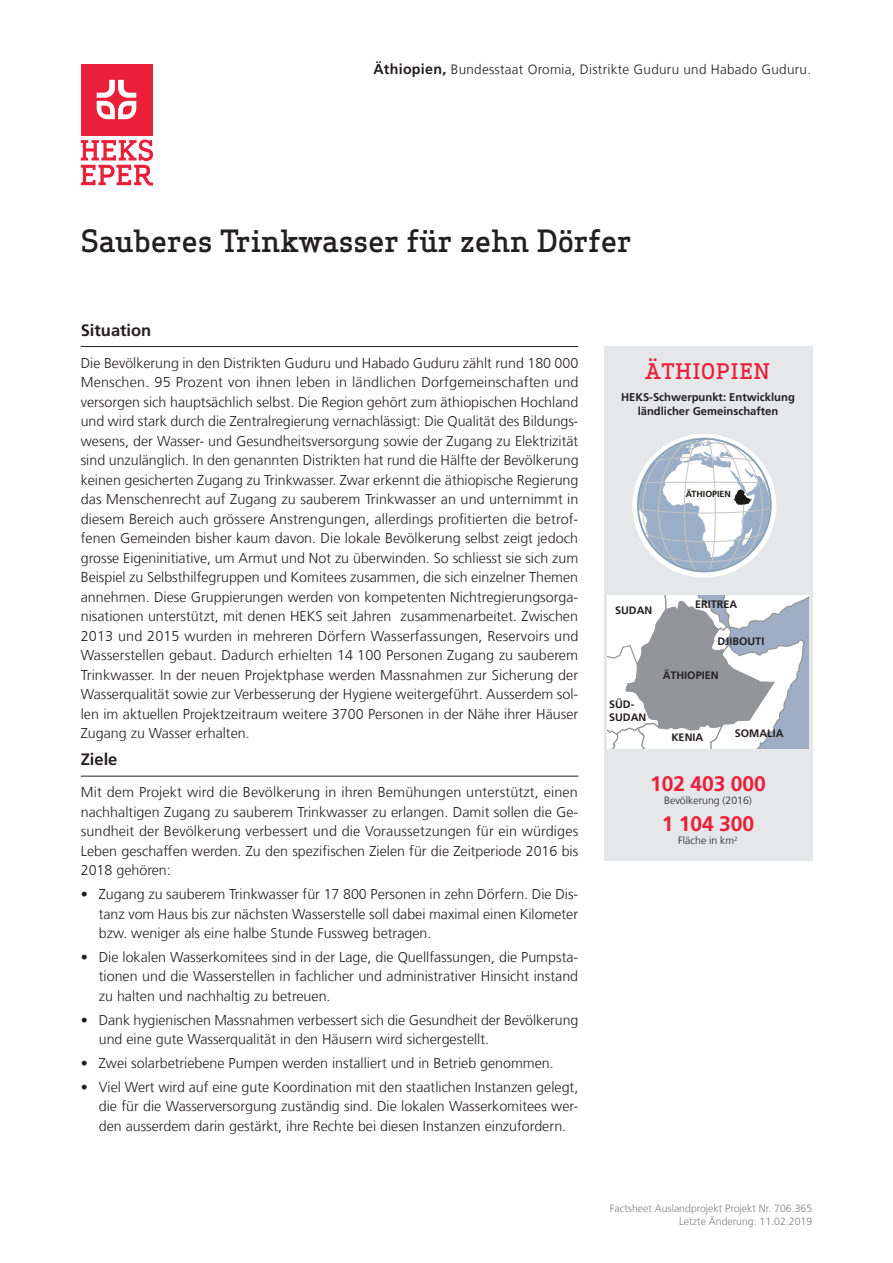
<style>
.page{position:relative;width:893px;height:1263px;background:#fff}
.page>*{position:absolute;margin:0;border:0;box-sizing:border-box;transform-origin:0 0}
.t1{font:500 30px "Apex Serif";letter-spacing:-.01em;color:#231f20}
.t2{font:700 21px "Frutiger LT Com";color:#ea203a}
.t3{font:500 21px "Apex Serif";letter-spacing:.025em;color:#ea203a}
.t4{font:700 16.5px "Frutiger LT Com";color:#231f20}
.t5{font:300 14.25px/19.5px "Frutiger LT Com";color:#231f20;text-align:justify}
.t6{font:300 13.5px "Frutiger LT Com";letter-spacing:.02em;color:#231f20}
.t7{font:700 11.25px/13.4px "Frutiger LT Com";color:#231f20;text-align:center}
.t8{font:700 10.8px/13px "Frutiger LT Com";color:#231f20}
.t9{font:300 10.5px/12.6px "Frutiger LT Com";color:#808285;text-align:right}
.t10{font:300 10.5px "Frutiger LT Com";color:#231f20}
.t11{font:700 8.85px "Frutiger LT Com";color:#1a1a18}
.s1{font-weight:700;font-size:14.25px}
</style>
<div class="page">
<hr style="left:81px;top:346px;width:497px;height:1px;background:#231f20">
<hr style="left:81px;top:776px;width:497px;height:1px;background:#231f20">
<div style="left:81px;top:64px;width:71px;height:71px;background:#ea203a"></div>
<svg style="left:97px;top:80px;width:39px;height:39px"></svg>
<svg style="left:81px;top:140px;width:72px;height:46px"></svg>
<div style="left:604px;top:347px;width:208px;height:514px;background:#e6e7e9"></div>
<svg style="left:607px;top:595px;width:201px;height:154px"></svg>
<svg style="left:633px;top:434px;width:143px;height:143px"></svg>
<p class="t6" style="left:373px;top:62px;width:439px"><span class="s1">Äthiopien,</span> Bundesstaat Oromia, Distrikte Guduru und Habado Guduru.</p>
<h1 class="t1" style="left:81px;top:222px;width:553px">Sauberes Trinkwasser für zehn Dörfer</h1>
<p class="t4" style="left:81px;top:320px;width:72px">Situation</p>
<p class="t5" style="left:81px;top:353px;width:499px">Die Bevölkerung in den Distrikten Guduru und Habado Guduru zählt rund 180 000<br>Menschen. 95 Prozent von ihnen leben in ländlichen Dorfgemeinschaften und versorgen sich hauptsächlich selbst. Die Region gehört zum äthiopischen Hochland und wird stark durch die Zentralregierung vernachlässigt: Die Qualität des Bildungs&shy;wesens, der Wasser- und Gesundheitsversorgung sowie der Zugang zu Elektrizität sind unzulänglich. In den genannten Distrikten hat rund die Hälfte der Bevölkerung keinen gesicherten Zugang zu Trinkwasser. Zwar erkennt die äthiopische Regierung das Menschenrecht auf Zugang zu sauberem Trinkwasser an und unternimmt in diesem Bereich auch grössere Anstrengungen, allerdings profitierten die betrof&shy;fenen Gemeinden bisher kaum davon. Die lokale Bevölkerung selbst zeigt jedoch grosse Eigeninitiative, um Armut und Not zu überwinden. So schliesst sie sich zum Beispiel zu Selbsthilfegruppen und Komitees zusammen, die sich einzelner Themen annehmen. Diese Gruppierungen werden von kompetenten Nichtregierungsorga&shy;nisationen unterstützt, mit denen HEKS seit Jahren zusammenarbeitet. Zwischen 2013 und 2015 wurden in mehreren Dörfern Wasserfassungen, Reservoirs und Wasserstellen gebaut. Dadurch erhielten 14 100 Personen Zugang zu sauberem Trinkwasser. In der neuen Projektphase werden Massnahmen zur Sicherung der Wasserqualität sowie zur Verbesserung der Hygiene weitergeführt. Ausserdem sol&shy;len im aktuellen Projektzeitraum weitere 3700 Personen in der Nähe ihrer Häuser Zugang zu Wasser erhalten.</p>
<p class="t4" style="left:81px;top:750px;width:38px">Ziele</p>
<p class="t5" style="left:81px;top:783px;width:499px">Mit dem Projekt wird die Bevölkerung in ihren Bemühungen unterstützt, einen nachhaltigen Zugang zu sauberem Trinkwasser zu erlangen. Damit sollen die Ge&shy;sundheit der Bevölkerung verbessert und die Voraussetzungen für ein würdiges Leben geschaffen werden. Zu den spezifischen Zielen für die Zeitperiode 2016 bis 2018 gehören:</p>
<p class="t5" style="left:99px;top:884px;width:481px;text-indent:-18px">• Zugang zu sauberem Trinkwasser für 17 800 Personen in zehn Dörfern. Die Dis&shy;tanz vom Haus bis zur nächsten Wasserstelle soll dabei maximal einen Kilometer bzw. weniger als eine halbe Stunde Fussweg betragen.</p>
<p class="t5" style="left:99px;top:947px;width:481px;text-indent:-18px">• Die lokalen Wasserkomitees sind in der Lage, die Quellfassungen, die Pumpsta&shy;tionen und die Wasserstellen in fachlicher und administrativer Hinsicht instand zu halten und nachhaltig zu betreuen.</p>
<p class="t5" style="left:99px;top:1010px;width:481px;text-indent:-18px">• Dank hygienischen Massnahmen verbessert sich die Gesundheit der Bevölkerung und eine gute Wasserqualität in den Häusern wird sichergestellt.</p>
<p class="t5" style="left:81px;top:1053px;width:475px">• Zwei solarbetriebene Pumpen werden installiert und in Betrieb genommen.</p>
<p class="t5" style="left:99px;top:1077px;width:481px;text-indent:-18px">• Viel Wert wird auf eine gute Koordination mit den staatlichen Instanzen gelegt, die für die Wasserversorgung zuständig sind. Die lokalen Wasserkomitees wer&shy;den ausserdem darin gestärkt, ihre Rechte bei diesen Instanzen einzufordern.</p>
<h2 class="t3" style="left:645px;top:358px;width:126px">ÄTHIOPIEN</h2>
<p class="t7" style="left:621px;top:391px;width:175px">HEKS-Schwerpunkt: Entwicklung ländlicher Gemeinschaften</p>
<p class="t11" style="left:686px;top:489px;width:46px">ÄTHIOPIEN</p>
<p class="t8" style="left:615px;top:604px;width:39px">SUDAN</p>
<p class="t8" style="left:609px;top:698px;width:39px">SÜD-<br>SUDAN</p>
<p class="t8" style="left:695px;top:597px;width:44px">ERITREA</p>
<p class="t8" style="left:717px;top:634px;width:48px">DJIBOUTI</p>
<p class="t8" style="left:663px;top:669px;width:57px">ÄTHIOPIEN</p>
<p class="t8" style="left:671px;top:730px;width:33px">KENIA</p>
<p class="t8" style="left:735px;top:727px;width:50px">SOMALIA</p>
<h2 class="t2" style="left:650px;top:771px;width:117px">102 403 000</h2>
<p class="t10" style="left:664px;top:794px;width:89px">Bevölkerung (2016)</p>
<h2 class="t2" style="left:662px;top:811px;width:94px">1 104 300</h2>
<p class="t10" style="left:678px;top:835px;width:61px">Fläche in km<sup>2</sup></p>
<p class="t9" style="left:610px;top:1202px;width:204px">Factsheet Auslandprojekt Projekt Nr. 706.365<br>Letzte Änderung: 11.02.2019</p>
</div>
